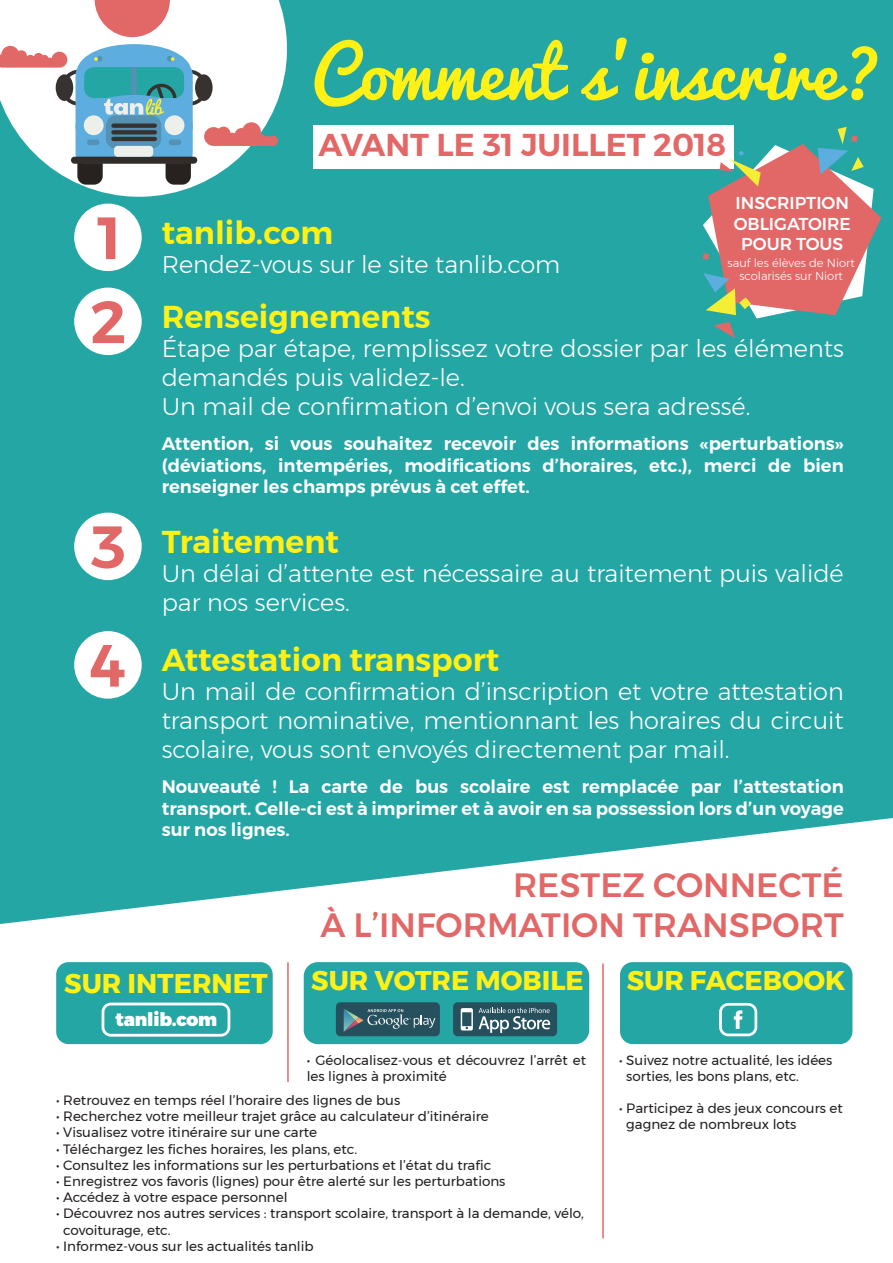
<style>
.page{position:relative;width:893px;height:1263px;background:#fff}
.page>*{position:absolute;margin:0;border:0;box-sizing:border-box;transform-origin:0 0}
.t1{font:69.15px "Pacifico";color:#fff116}
.t2{font:600 59.55px "Montserrat";color:#e26867}
.t3{font:500 33.6px/40.3px "Montserrat";color:#e26867;text-align:right}
.t4{font:600 31.5px "Montserrat";color:#fff116}
.t5{font:600 31.5px "Montserrat";color:#e26867}
.t6{font:700 27px "Montserrat";color:#fff116}
.t7{font:300 24px/28.8px "Montserrat";color:#fff}
.t8{font:900 18.45px "Montserrat";letter-spacing:-.01em;color:#fff}
.t9{font:600 18px/21.6px "Montserrat";color:#fff;text-align:justify}
.t10{font:500 17.1px/20.5px "Montserrat";color:#fff;text-align:center}
.t11{font:13.5px/16.2px "Montserrat";color:#231f20}
.t12{font:300 11.55px/13.8px "Montserrat";color:#fff;text-align:center}
</style>
<div class="page">
<div style="left:0;top:0;width:893px;height:924px;background:#24a6a5"></div>
<div style="left:74px;top:204px;width:68px;height:67px;background:#fff;border-radius:50%"></div>
<div style="left:74px;top:288px;width:68px;height:67px;background:#fff;border-radius:50%"></div>
<div style="left:74px;top:513px;width:68px;height:67px;background:#fff;border-radius:50%"></div>
<div style="left:74px;top:631px;width:68px;height:68px;background:#fff;border-radius:50%"></div>
<div style="left:313px;top:125px;width:420px;height:44px;background:#fff"></div>
<div style="left:56px;top:962px;width:217px;height:82px;background:#24a6a5;border-radius:12px"></div>
<svg style="left:102px;top:1002px;width:128px;height:35px"></svg>
<div style="left:304px;top:962px;width:285px;height:82px;background:#24a6a5;border-radius:14px"></div>
<div style="left:336px;top:1002px;width:104px;height:34px;background:#26505e;border-radius:5px"></div>
<svg style="left:344px;top:1009px;width:91px;height:22px"></svg>
<div style="left:453px;top:1002px;width:104px;height:34px;background:#26505e;border-radius:5px"></div>
<svg style="left:461px;top:1008px;width:89px;height:25px"></svg>
<div style="left:620px;top:962px;width:232px;height:82px;background:#24a6a5;border-radius:13px"></div>
<svg style="left:719px;top:1003px;width:38px;height:33px"></svg>
<hr style="left:287px;top:962px;width:2px;height:120px;background:#e26867">
<hr style="left:602px;top:963px;width:2px;height:275px;background:#e26867">
<svg style="left:0;top:0;width:287px;height:197px"></svg>
<svg style="left:24px;top:0;width:216px;height:37px"></svg>
<div style="left:166px;top:153px;width:25px;height:32px;background:#27221f;border-radius:9px"></div>
<div style="left:77px;top:153px;width:26px;height:32px;background:#27221f;border-radius:9px"></div>
<svg style="left:71px;top:157px;width:126px;height:7px"></svg>
<svg style="left:0;top:44px;width:278px;height:119px"></svg>
<svg style="left:703px;top:127px;width:178px;height:211px;background:#a08d89"></svg>
<h1 class="t1" style="left:311px;top:36px;width:572px">Comment s’inscrire?</h1>
<h3 class="t5" style="left:318px;top:120px;width:410px">AVANT LE 31 JUILLET 2018</h3>
<h2 class="t2" style="left:98px;top:191px;width:25px">1</h2>
<h3 class="t4" style="left:162px;top:208px;width:173px">tanlib.com</h3>
<h3 class="t7" style="left:162px;top:249px;width:400px">Rendez-vous sur le site tanlib.com</h3>
<p class="t10" style="left:734px;top:193px;width:119px">INSCRIPTION<br>OBLIGATOIRE<br>POUR TOUS</p>
<p class="t12" style="left:728px;top:255px;width:129px">sauf les élèves de Niort scolarisés sur Niort</p>
<h2 class="t2" style="left:91px;top:275px;width:37px">2</h2>
<h3 class="t4" style="left:162px;top:292px;width:270px">Renseignements</h3>
<h3 class="t7" style="left:162px;top:334px;width:684px">Étape par étape, remplissez votre dossier par les éléments demandés puis validez-le.<br>Un mail de confirmation d’envoi vous sera adressé.</h3>
<h3 class="t9" style="left:162px;top:433px;width:684px">Attention, si vous souhaitez recevoir des informations «perturbations» (déviations, intempéries, modifications d’horaires, etc.), merci de bien renseigner les champs prévus à cet effet.</h3>
<h2 class="t2" style="left:91px;top:500px;width:37px">3</h2>
<h3 class="t4" style="left:162px;top:517px;width:179px">Traitement</h3>
<h3 class="t7" style="left:162px;top:559px;width:684px">Un délai d’attente est nécessaire au traitement puis validé par nos services.</h3>
<h2 class="t2" style="left:91px;top:618px;width:37px">4</h2>
<h3 class="t4" style="left:162px;top:635px;width:339px">Attestation transport</h3>
<h3 class="t7" style="left:162px;top:677px;width:684px;text-align:justify">Un mail de confirmation d’inscription et votre attestation transport nominative, mentionnant les horaires du circuit scolaire, vous sont envoyés directement par mail.</h3>
<h3 class="t9" style="left:162px;top:776px;width:684px">Nouveauté ! La carte de bus scolaire est remplacée par l’attestation transport. Celle-ci est à imprimer et à avoir en sa possession lors d’un voyage sur nos lignes.</h3>
<h3 class="t3" style="left:320px;top:865px;width:525px">RESTEZ CONNECTÉ<br>À L’INFORMATION TRANSPORT</h3>
<h3 class="t6" style="left:64px;top:961px;width:205px">SUR INTERNET</h3>
<h3 class="t8" style="left:116px;top:1004px;width:103px">tanlib.com</h3>
<h3 class="t6" style="left:311px;top:959px;width:274px">SUR VOTRE MOBILE</h3>
<h3 class="t6" style="left:627px;top:959px;width:220px">SUR FACEBOOK</h3>
<p class="t11" style="left:307px;top:1052px;width:281px">• Géolocalisez-vous et découvrez l’arrêt et les lignes à proximité</p>
<p class="t11" style="left:626px;top:1051px;width:208px;text-indent:-7px">• Suivez notre actualité, les idées sorties, les bons plans, etc.</p>
<p class="t11" style="left:626px;top:1100px;width:218px;text-indent:-7px">• Participez à des jeux concours et gagnez de nombreux lots</p>
<p class="t11" style="left:56px;top:1092px;width:345px">• Retrouvez en temps réel l’horaire des lignes de bus</p>
<p class="t11" style="left:56px;top:1108px;width:434px">• Recherchez votre meilleur trajet grâce au calculateur d’itinéraire</p>
<p class="t11" style="left:56px;top:1124px;width:262px">• Visualisez votre itinéraire sur une carte</p>
<p class="t11" style="left:56px;top:1140px;width:303px">• Téléchargez les fiches horaires, les plans, etc.</p>
<p class="t11" style="left:56px;top:1157px;width:437px">• Consultez les informations sur les perturbations et l’état du trafic</p>
<p class="t11" style="left:56px;top:1173px;width:451px">• Enregistrez vos favoris (lignes) pour être alerté sur les perturbations</p>
<p class="t11" style="left:56px;top:1189px;width:233px">• Accédez à votre espace personnel</p>
<p class="t11" style="left:63px;top:1205px;width:522px;text-indent:-7px">• Découvrez nos autres services : transport scolaire, transport à la demande, vélo, covoiturage, etc.</p>
<p class="t11" style="left:56px;top:1238px;width:259px">• Informez-vous sur les actualités tanlib</p>
</div>
